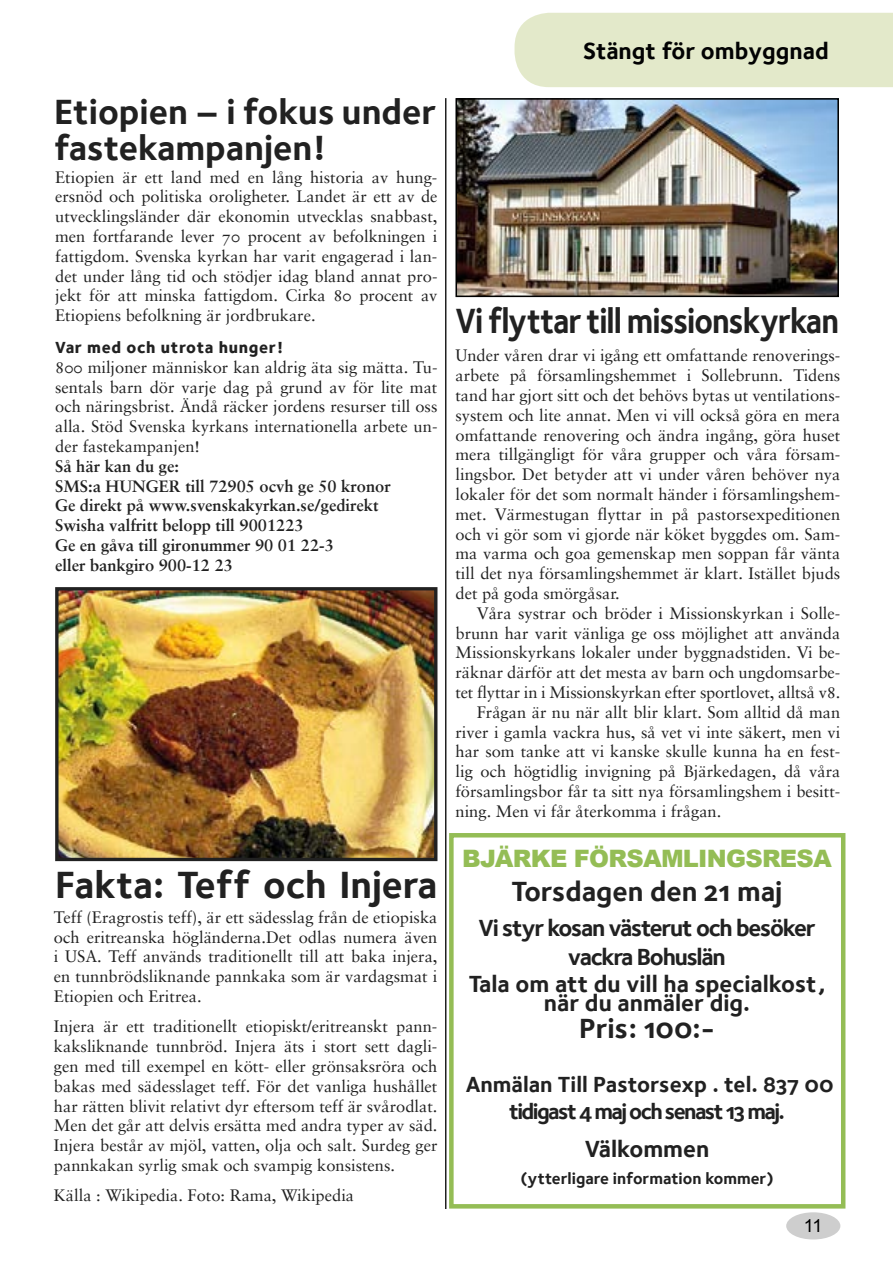
<style>
.page{position:relative;width:893px;height:1263px;background:#fff}
.page>*{position:absolute;margin:0;border:0;box-sizing:border-box;transform-origin:0 0}
.t1{font:39px "Foundry Sterling Bold OSF";color:#212121}
.t2{font:36px/36px "Foundry Sterling Bold OSF";color:#212121}
.t3{font:36px "Foundry Sterling Bold OSF";letter-spacing:-.03em;color:#212121;scale:.89 1}
.t4{font:28.5px "Foundry Sterling Bold OSF";color:#212121}
.t5{font:24px/27.9px "Foundry Sterling Bold OSF";letter-spacing:-.035em;color:#212121;text-align:center}
.t6{font:24px "Foundry Sterling Bold OSF";color:#212121}
.t7{font:900 24px "Arial";letter-spacing:-.03em;color:#94bd55}
.t8{font:24px "Foundry Sterling Bold OSF";color:#020203}
.t9{font:22.5px/27px "Foundry Sterling Bold OSF";letter-spacing:-.02em;color:#212121;text-align:center}
.t10{font:18px "Arial";color:#000}
.t11{font:16.5px/19.8px "Sabon Roman Os F";color:#212121;text-align:justify}
.t12{font:700 16.5px/19.8px "Sabon LT";color:#212121}
.t13{font:16.5px "Foundry Sterling Bold OSF";color:#212121}
.t14{font:16.5px "Foundry Sterling Extra Bold OSF";letter-spacing:.04em;color:#212121}
</style>
<div class="page">
<div style="left:786px;top:1212px;width:54px;height:27px;background:#cecece;border-radius:50%"></div>
<div style="left:514px;top:13px;width:379px;height:74px;background:#e3e9ca"></div>
<hr style="left:445px;top:98px;width:1px;height:1111px;background:#212121">
<div style="left:449px;top:833px;width:396px;height:375px;border:4px solid #94bd55"></div>
<img style="left:59px;top:591px;width:374px;height:266px">
<div style="left:55px;top:587px;width:382px;height:274px;border:3px solid #212121"></div>
<img style="left:458px;top:101px;width:378px;height:193px">
<div style="left:455px;top:98px;width:384px;height:199px;border:2px solid #000"></div>
<h2 class="t2" style="left:54px;top:94px;width:384px">Etiopien – i fokus under fastekampanjen!</h2>
<p class="t11" style="left:55px;top:167px;width:384px">Etiopien är ett land med en lång historia av hung&shy;ersnöd och politiska oroligheter. Landet är ett av de utvecklingsländer där ekonomin utvecklas snabbast, men fortfarande lever 70 procent av befolkningen i fattigdom. Svenska kyrkan har varit engagerad i lan&shy;det under lång tid och stödjer idag bland annat pro&shy;jekt för att minska fattigdom. Cirka 80 procent av Etiopiens befolkning är jordbrukare.</p>
<p class="t14" style="left:55px;top:337px;width:230px">Var med och utrota hunger!</p>
<p class="t11" style="left:55px;top:357px;width:384px">800 miljoner människor kan aldrig äta sig mätta. Tu&shy;sentals barn dör varje dag på grund av för lite mat och näringsbrist. Ändå räcker jordens resurser till oss alla. Stöd Svenska kyrkans internationella arbete un&shy;der fastekampanjen!</p>
<p class="t12" style="left:55px;top:456px;width:337px">Så här kan du ge:<br>SMS:a HUNGER till 72905 ocvh ge 50 kronor Ge direkt på www.svenskakyrkan.se/gedirekt Swisha valfritt belopp till 9001223<br>Ge en gåva till gironummer 90 01 22-3<br>eller bankgiro 900-12 23</p>
<h1 class="t1" style="left:55px;top:862px;width:384px">Fakta: Teff och Injera</h1>
<p class="t11" style="left:54px;top:907px;width:385px">Teff (Eragrostis teff), är ett sädesslag från de etiopiska och eritreanska högländerna.Det odlas numera även i USA. Teff används traditionellt till att baka injera, en tunnbrödsliknande pannkaka som är vardagsmat i Etiopien och Eritrea.</p>
<p class="t11" style="left:54px;top:1016px;width:385px">Injera är ett traditionellt etiopiskt/eritreanskt pann&shy;kaksliknande tunnbröd. Injera äts i stort sett dagli&shy;gen med till exempel en kött- eller grönsaksröra och bakas med sädesslaget teff. För det vanliga hushållet har rätten blivit relativt dyr eftersom teff är svårodlat.<br>Men det går att delvis ersätta med andra typer av säd.<br>Injera består av mjöl, vatten, olja och salt. Surdeg ger pannkakan syrlig smak och svampig konsistens.</p>
<p class="t11" style="left:54px;top:1185px;width:302px">Källa : Wikipedia. Foto: Rama, Wikipedia</p>
<h3 class="t8" style="left:583px;top:36px;width:247px">Stängt för ombyggnad</h3>
<h2 class="t3" style="left:455px;top:300px;width:432px">Vi flyttar till missionskyrkan</h2>
<p class="t11" style="left:455px;top:346px;width:386px">Under våren drar vi igång ett omfattande renoverings&shy;arbete på församlingshemmet i Sollebrunn. Tidens tand har gjort sitt och det behövs bytas ut ventilations&shy;system och lite annat. Men vi vill också göra en mera omfattande renovering och ändra ingång, göra huset mera tillgängligt för våra grupper och våra försam&shy;lingsbor. Det betyder att vi under våren behöver nya lokaler för det som normalt händer i församlingshem&shy;met. Värmestugan flyttar in på pastorsexpeditionen och vi gör som vi gjorde när köket byggdes om. Sam&shy;ma varma och goa gemenskap men soppan får vänta till det nya församlingshemmet är klart. Istället bjuds det på goda smörgåsar.</p>
<p class="t11" style="left:477px;top:603px;width:365px">Våra systrar och bröder i Missionskyrkan i Solle-</p>
<p class="t11" style="left:455px;top:623px;width:386px">brunn har varit vänliga ge oss möjlighet att använda</p>
<p class="t11" style="left:455px;top:643px;width:386px">Missionskyrkans lokaler under byggnadstiden. Vi be-</p>
<p class="t11" style="left:455px;top:662px;width:386px">räknar därför att det mesta av barn och ungdomsarbe-</p>
<p class="t11" style="left:455px;top:682px;width:386px">tet flyttar in i Missionskyrkan efter sportlovet, alltså v8.</p>
<p class="t11" style="left:477px;top:702px;width:365px">Frågan är nu när allt blir klart. Som alltid då man</p>
<p class="t11" style="left:455px;top:722px;width:386px">river i gamla vackra hus, så vet vi inte säkert, men vi</p>
<p class="t11" style="left:455px;top:742px;width:386px">har som tanke att vi kanske skulle kunna ha en fest-</p>
<p class="t11" style="left:455px;top:761px;width:386px">lig och högtidlig invigning på Bjärkedagen, då våra</p>
<p class="t11" style="left:455px;top:781px;width:386px">församlingsbor får ta sitt nya församlingshem i besitt-</p>
<p class="t11" style="left:455px;top:801px;width:267px">ning. Men vi får återkomma i frågan.</p>
<h3 class="t7" style="left:462px;top:841px;width:371px">BJÄRKE FÖRSAMLINGSRESA</h3>
<h3 class="t4" style="left:512px;top:874px;width:272px">Torsdagen den 21 maj</h3>
<h3 class="t5" style="left:469px;top:913px;width:358px">Vi styr kosan västerut och besöker vackra Bohuslän<br>Tala om att du vill ha specialkost,</h3>
<h3 class="t6" style="left:544px;top:989px;width:208px">när du anmäler dig.</h3>
<h3 class="t4" style="left:579px;top:1011px;width:137px">Pris: 100:-</h3>
<h3 class="t9" style="left:466px;top:1071px;width:369px">Anmälan Till Pastorsexp . tel. 837 00 tidigast 4 maj och senast 13 maj.</h3>
<h3 class="t6" style="left:585px;top:1134px;width:126px">Välkommen</h3>
<p class="t13" style="left:520px;top:1168px;width:255px">(ytterligare information kommer)</p>
<p class="t10" style="left:804px;top:1214px;width:20px">11</p>
</div>
